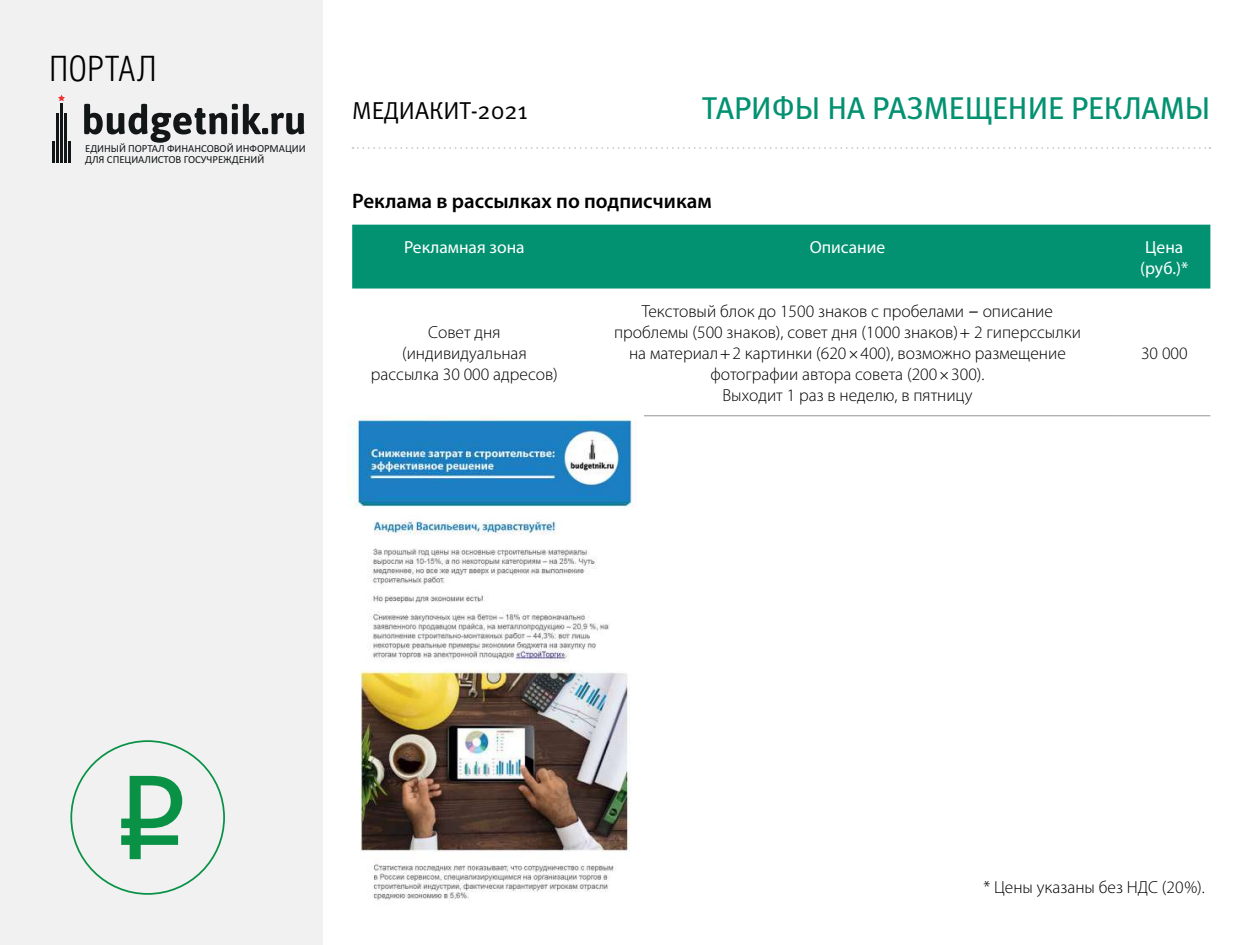
<style>
.page{position:relative;width:1260px;height:945px;background:#fff}
.page>*{position:absolute;margin:0;border:0;box-sizing:border-box;transform-origin:0 0}
.t1{font:35px "Helios Cond Light C";letter-spacing:.005em;color:#000}
.t2{font:31.5px "Meta Book LFC";color:#039271}
.t3{font:24.5px "Meta Normal C";color:#000}
.t4{font:600 21px "Myriad Pro";color:#000}
.t5{font:300 17.5px/21px "Myriad Pro";color:#000;text-align:center}
.t6{font:17.5px/21px "Myriad Pro";color:#fff}
.t7{font:10.85px/10.8px "Calibri";letter-spacing:-.005em;color:#121617}
.s1{font-family:"PT Serif";font-weight:400;font-style:italic}
</style>
<div class="page">
<div style="left:0;top:0;width:322px;height:945px;background:#f1f1f2"></div>
<svg style="left:353px;top:147px;width:858px;height:2px"></svg>
<hr style="left:60px;top:103px;width:3px;height:60px;background:#121617">
<hr style="left:64px;top:113px;width:3px;height:50px;background:#121617">
<hr style="left:68px;top:142px;width:3px;height:21px;background:#121617">
<hr style="left:56px;top:113px;width:3px;height:50px;background:#121617">
<hr style="left:52px;top:142px;width:3px;height:21px;background:#121617">
<svg style="left:58px;top:95px;width:7px;height:6px"></svg>
<svg style="left:84px;top:104px;width:220px;height:39px"></svg>
<svg style="left:121px;top:776px;width:61px;height:83px"></svg>
<div style="left:352px;top:225px;width:858px;height:64px;background:#039271"></div>
<hr style="left:577px;top:415px;width:541px;height:1px;background:#939598">
<hr style="left:1118px;top:415px;width:92px;height:1px;background:#939598">
<img style="left:350px;top:414px;width:294px;height:487px">
<h1 class="t1" style="left:50px;top:49px;width:108px">Портал</h1>
<p class="t7" style="left:85px;top:143px;width:222px">ЕДИНЫЙ ПОРТАЛ ФИНАНСОВОЙ ИНФОРМАЦИИ<br>ДЛЯ СПЕЦИАЛИСТОВ ГОСУЧРЕЖДЕНИЙ</p>
<h3 class="t3" style="left:352px;top:97px;width:177px">Медиакит-2021</h3>
<h2 class="t2" style="left:702px;top:90px;width:510px">Тарифы на размещение рекламы</h2>
<p class="t4" style="left:352px;top:187px;width:361px">Реклама в рассылках по подписчикам</p>
<p class="t6" style="left:404px;top:236px;width:122px">Рекламная зона</p>
<p class="t6" style="left:810px;top:236px;width:77px">Описание</p>
<p class="t6" style="left:1140px;top:236px;width:50px">Цена (руб.)*</p>
<p class="t5" style="left:371px;top:321px;width:188px">Совет дня (индивидуальная рассылка 30 000 адресов)</p>
<p class="t5" style="left:614px;top:300px;width:468px">Текстовый блок до 1500 знаков с пробелами <span class="s1">–</span> описание проблемы (500 знаков), совет дня (1000 знаков) 2 гиперссылки на материал 2 картинки (620 400), возможно размещение фотографии автора совета (200 300).<br>Выходит 1 раз в неделю, в пятницу</p>
<p class="t5" style="left:1141px;top:342px;width:48px">30 000</p>
<p class="t5" style="left:983px;top:876px;width:223px">* Цены указаны без НДС (20%).</p>
</div>
